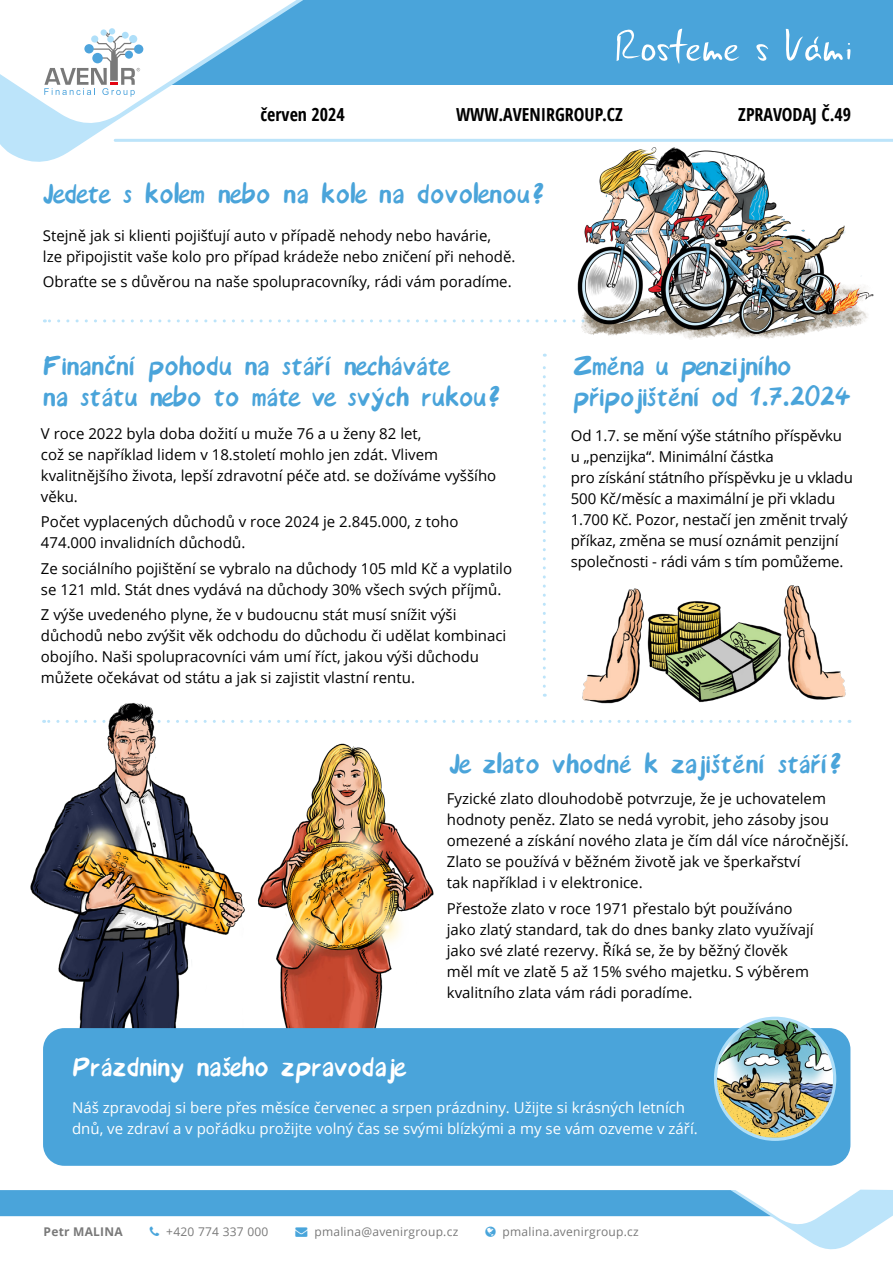
<style>
.page{position:relative;width:893px;height:1263px;background:#fff}
.page>*{position:absolute;margin:0;border:0;box-sizing:border-box;transform-origin:0 0}
.t1{font:36px/31.5px "Avenir Font";letter-spacing:-.01em;color:#4aa4da}
.t2{font:36px "Avenir Font";letter-spacing:-.01em;color:#fff}
.t3{font:700 condensed 18px "Open Sans";color:#000}
.t4{font:15px/21px "Open Sans";color:#000}
.t5{font:15px/21px "Open Sans";color:#fff}
.t6{font:12px "Open Sans";letter-spacing:.02em;color:#797979}
.t7{font:700 12px "Open Sans";letter-spacing:.02em;color:#797979}
.s1{color:#49a5db}
</style>
<div class="page">
<div style="left:22px;top:0;width:871px;height:85px;background:#4aa4da"></div>
<svg style="left:0;top:0;width:328px;height:162px"></svg>
<svg style="left:617px;top:29px;width:123px;height:35px"></svg>
<svg style="left:756px;top:44px;width:12px;height:17px"></svg>
<svg style="left:786px;top:29px;width:64px;height:32px"></svg>
<hr style="left:115px;top:139px;width:778px;height:3px;background:#bce4fa">
<svg style="left:0;top:0;width:302px;height:129px"></svg>
<svg style="left:470px;top:720px;width:370px;height:3px"></svg>
<img style="left:30px;top:702px;width:435px;height:326px">
<div style="left:43px;top:1028px;width:807px;height:138px;background:#4aa4da;border-radius:21px"></div>
<svg style="left:44px;top:319px;width:529px;height:3px"></svg>
<svg style="left:543px;top:354px;width:3px;height:332px"></svg>
<img style="left:582px;top:585px;width:264px;height:119px">
<img style="left:573px;top:147px;width:301px;height:193px">
<img style="left:716px;top:1020px;width:117px;height:118px">
<div style="left:714px;top:1017px;width:122px;height:124px;border:3px solid #afdff9;border-radius:50%"></div>
<svg style="left:0;top:1189px;width:893px;height:61px"></svg>
<p class="t3" style="left:261px;top:101px;width:86px">červen 2024</p>
<p class="t3" style="left:456px;top:101px;width:168px">WWW.AVENIRGROUP.CZ</p>
<p class="t3" style="left:738px;top:101px;width:114px">ZPRAVODAJ Č.49</p>
<h1 class="t1" style="left:43px;top:179px;width:504px">Jedete s kolem nebo na kole na dovolenou?</h1>
<p class="t4" style="left:43px;top:225px;width:474px">Stejně jak si klienti pojišťují auto v případě nehody nebo havárie,<br>lze připojistit vaše kolo pro případ krádeže nebo zničení při nehodě.</p>
<p class="t4" style="left:43px;top:271px;width:470px">Obraťte se s důvěrou na naše spolupracovníky, rádi vám poradíme.</p>
<h1 class="t1" style="left:43px;top:351px;width:460px">Finanční pohodu na stáří necháváte<br>na státu nebo to máte ve svých rukou?</h1>
<p class="t4" style="left:41px;top:423px;width:457px">V roce 2022 byla doba dožití u muže 76 a u ženy 82 let,<br>což se například lidem v 18.století mohlo jen zdát. Vlivem kvalitnějšího života, lepší zdravotní péče atd. se dožíváme vyššího věku.</p>
<p class="t4" style="left:41px;top:511px;width:419px">Počet vyplacených důchodů v roce 2024 je 2.845.000, z toho<br>474.000 invalidních důchodů.</p>
<p class="t4" style="left:41px;top:557px;width:473px">Ze sociálního pojištění se vybralo na důchody 105 mld Kč a vyplatilo se 121 mld. Stát dnes vydává na důchody 30% všech svých příjmů.</p>
<p class="t4" style="left:41px;top:603px;width:467px">Z výše uvedeného plyne, že v budoucnu stát musí snížit výši důchodů nebo zvýšit věk odchodu do důchodu či udělat kombinaci obojího. Naši spolupracovníci vám umí říct, jakou výši důchodu můžete očekávat od státu a jak si zajistit vlastní rentu.</p>
<h1 class="t1" style="left:573px;top:351px;width:280px">Změna u penzijního připojištění od 1.7.2024</h1>
<p class="t4" style="left:571px;top:425px;width:283px">Od 1.7. se mění výše státního příspěvku u „penzijka“. Minimální částka<br>pro získání státního příspěvku je u vkladu 500 Kč/měsíc a maximální je při vkladu 1.700 Kč. Pozor, nestačí jen změnit trvalý příkaz, změna se musí oznámit penzijní společnosti - rádi vám s tím pomůžeme.</p>
<h1 class="t1" style="left:449px;top:749px;width:395px">Je zlato vhodné k zajištění stáří?</h1>
<h1 class="t2" style="left:72px;top:1052px;width:335px">Prázdniny našeho zpravodaje</h1>
<p class="t4" style="left:447px;top:788px;width:403px">Fyzické zlato dlouhodobě potvrzuje, že je uchovatelem hodnoty peněz. Zlato se nedá vyrobit, jeho zásoby jsou omezené a získání nového zlata je čím dál více náročnější.<br>Zlato se používá v běžném životě jak ve šperkařství<br>tak například i v elektronice.</p>
<p class="t4" style="left:447px;top:897px;width:368px">Přestože zlato v roce 1971 přestalo být používáno jako zlatý standard, tak do dnes banky zlato využívají jako své zlaté rezervy. Říká se, že by běžný člověk měl mít ve zlatě 5 až 15% svého majetku. S výběrem kvalitního zlata vám rádi poradíme.</p>
<p class="t5" style="left:72px;top:1097px;width:627px">Náš zpravodaj si bere přes měsíce červenec a srpen prázdniny. Užijte si krásných letních dnů, ve zdraví a v pořádku prožijte volný čas se svými blízkými a my se vám ozveme v září.</p>
<p class="t7" style="left:44px;top:1223px;width:81px">Petr MALINA</p>
<p class="t6" style="left:166px;top:1223px;width:104px">+420 774 337 000</p>
<p class="t6" style="left:296px;top:1223px;width:164px"><span class="s1">→</span> pmalina@avenirgroup.cz</p>
<p class="t6" style="left:503px;top:1223px;width:138px">pmalina.avenirgroup.cz</p>
</div>
